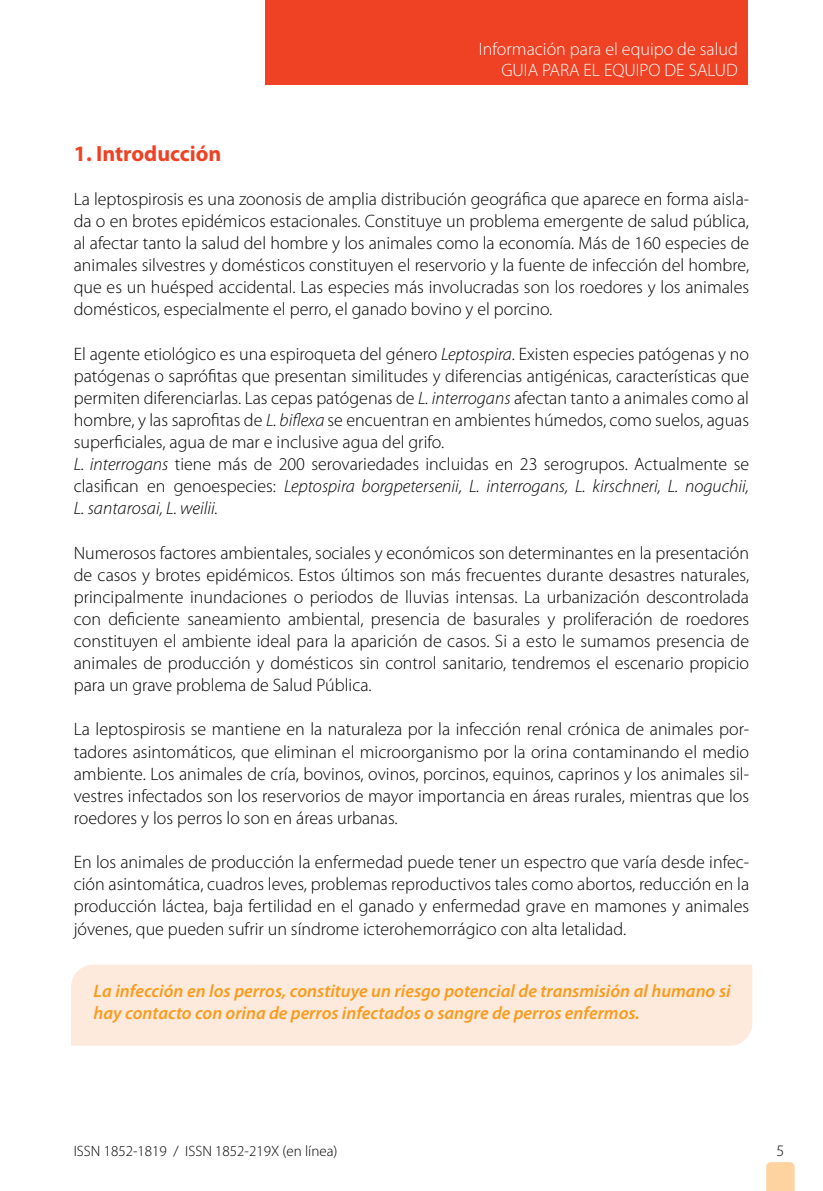
<style>
.page{position:relative;width:823px;height:1191px;background:#fff}
.page>*{position:absolute;margin:0;border:0;box-sizing:border-box;transform-origin:0 0}
.t1{font:700 22px "Myriad Pro";color:#ef4123}
.t2{font:300 18px/22.2px "Myriad Pro";color:#000;text-align:justify}
.t3{font:italic 600 18px/22px "Myriad Pro";color:#f99b1c}
.t4{font:300 18px/21.6px "Myriad Pro";color:#fff;text-align:right}
.t5{font:300 16px "Myriad Pro";color:#000}
.t6{font:300 15px "Myriad Pro";color:#000}
.s1{font-style:italic}
</style>
<div class="page">
<svg style="left:766px;top:1162px;width:28px;height:29px"></svg>
<div style="left:265px;top:0;width:482px;height:85px;background:#ef4123"></div>
<div style="left:71px;top:964px;width:681px;height:81px;background:#fee9dd"></div>
<p class="t4" style="left:478px;top:38px;width:260px">Información para el equipo de salud<br>GUIA PARA EL EQUIPO DE SALUD</p>
<p class="t1" style="left:74px;top:141px;width:149px">1. Introducción</p>
<p class="t2" style="left:74px;top:188px;width:676px">La leptospirosis es una zoonosis de amplia distribución geográfica que aparece en forma aisla&shy;da o en brotes epidémicos estacionales. Constituye un problema emergente de salud pública, al afectar tanto la salud del hombre y los animales como la economía. Más de 160 especies de animales silvestres y domésticos constituyen el reservorio y la fuente de infección del hombre, que es un huésped accidental. Las especies más involucradas son los roedores y los animales domésticos, especialmente el perro, el ganado bovino y el porcino.</p>
<p class="t2" style="left:74px;top:343px;width:676px;text-align:left">El agente etiológico es una espiroqueta del género <span class="s1">Leptospira</span>. Existen especies patógenas y no patógenas o saprófitas que presentan similitudes y diferencias antigénicas, características que permiten diferenciarlas. Las cepas patógenas de <span class="s1">L. interrogans</span> afectan tanto a animales como al hombre, y las saprofitas de <span class="s1">L. biflexa</span> se encuentran en ambientes húmedos, como suelos, aguas superficiales, agua de mar e inclusive agua del grifo.<br><span class="s1">L. interrogans</span> tiene más de 200 serovariedades incluidas en 23 serogrupos. Actualmente se clasifican en genoespecies: <span class="s1">Leptospira borgpetersenii, L. interrogans, L. kirschneri, L. noguchii, L. santarosai, L. weilii.</span></p>
<p class="t2" style="left:74px;top:542px;width:676px">Numerosos factores ambientales, sociales y económicos son determinantes en la presentación de casos y brotes epidémicos. Estos últimos son más frecuentes durante desastres naturales, principalmente inundaciones o periodos de lluvias intensas. La urbanización descontrolada con deficiente saneamiento ambiental, presencia de basurales y proliferación de roedores constituyen el ambiente ideal para la aparición de casos. Si a esto le sumamos presencia de animales de producción y domésticos sin control sanitario, tendremos el escenario propicio para un grave problema de Salud Pública.</p>
<p class="t2" style="left:74px;top:718px;width:676px">La leptospirosis se mantiene en la naturaleza por la infección renal crónica de animales por&shy;tadores asintomáticos, que eliminan el microorganismo por la orina contaminando el medio ambiente. Los animales de cría, bovinos, ovinos, porcinos, equinos, caprinos y los animales sil&shy;vestres infectados son los reservorios de mayor importancia en áreas rurales, mientras que los roedores y los perros lo son en áreas urbanas.</p>
<p class="t2" style="left:74px;top:851px;width:676px">En los animales de producción la enfermedad puede tener un espectro que varía desde infec&shy;ción asintomática, cuadros leves, problemas reproductivos tales como abortos, reducción en la producción láctea, baja fertilidad en el ganado y enfermedad grave en mamones y animales jóvenes, que pueden sufrir un síndrome icterohemorrágico con alta letalidad.</p>
<p class="t3" style="left:94px;top:979px;width:638px">La infección en los perros, constituye un riesgo potencial de transmisión al humano si hay contacto con orina de perros infectados o sangre de perros enfermos.</p>
<p class="t6" style="left:74px;top:1143px;width:265px">ISSN 1852-1819 / ISSN 1852-219X (en línea)</p>
<p class="t5" style="left:776px;top:1141px;width:9px">5</p>
</div>
